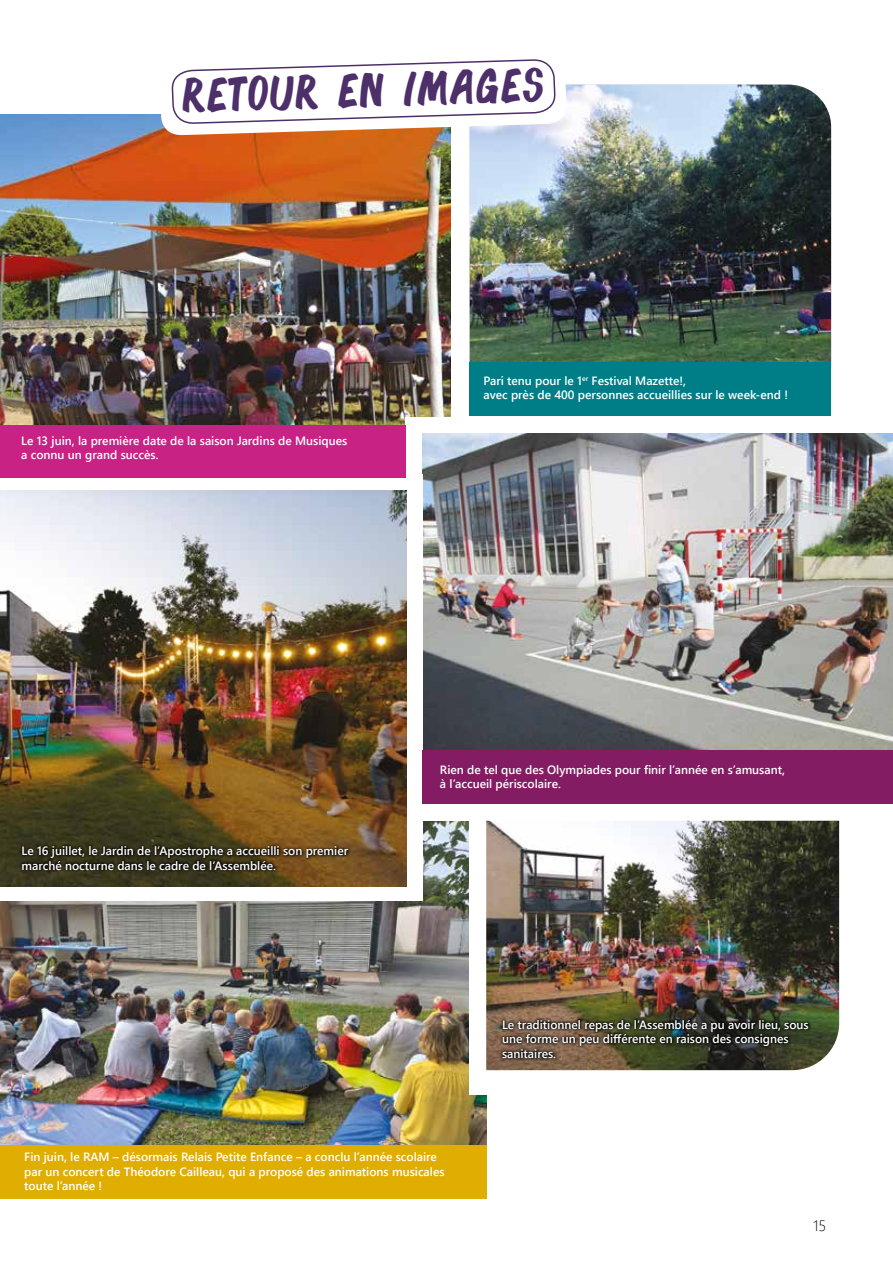
<style>
.page{position:relative;width:893px;height:1263px;background:#fff}
.page>*{position:absolute;margin:0;border:0;box-sizing:border-box;transform-origin:0 0}
.t1{font:42.45px "Bonoco";color:#4d2f6a;scale:.92 1}
.t2{font:15px "Webly Sleek UI Light";color:#000}
.t3{font:12px/14.4px "Webly Sleek UI Semibold";color:#fff}
</style>
<div class="page">
<img style="left:0;top:821px;width:487px;height:323px">
<div style="left:470px;top:725px;width:359px;height:369px;background:#fff"></div>
<img style="left:0;top:114px;width:451px;height:311px">
<img style="left:470px;top:85px;width:361px;height:277px">
<svg style="left:160px;top:84px;width:407px;height:52px"></svg>
<svg style="left:172px;top:59px;width:383px;height:65px"></svg>
<div style="left:470px;top:362px;width:361px;height:54px;background:#007e87"></div>
<div style="left:406px;top:417px;width:451px;height:403px;background:#fff"></div>
<img style="left:422px;top:433px;width:471px;height:317px">
<img style="left:486px;top:821px;width:353px;height:249px">
<div style="left:0;top:1144px;width:487px;height:54px;background:#e0ae00"></div>
<svg style="left:499px;top:1017px;width:313px;height:44px"></svg>
<div style="left:0;top:475px;width:422px;height:426px;background:#fff"></div>
<img style="left:0;top:491px;width:406px;height:395px">
<div style="left:0;top:425px;width:406px;height:52px;background:#c82285"></div>
<svg style="left:19px;top:843px;width:333px;height:29px"></svg>
<div style="left:422px;top:750px;width:471px;height:54px;background:#831c62"></div>
<h1 class="t1" style="left:181px;top:67px;width:395px;rotate:-2deg">retour en images</h1>
<p class="t3" style="left:21px;top:433px;width:327px">Le 13 juin, la première date de la saison Jardins de Musiques a connu un grand succès.</p>
<p class="t3" style="left:483px;top:373px;width:306px">Pari tenu pour le 1<sup>er</sup> Festival Mazette!,<br>avec près de 400 personnes accueillies sur le week-end !</p>
<p class="t3" style="left:22px;top:843px;width:328px">Le 16 juillet, le Jardin de l’Apostrophe a accueilli son premier marché nocturne dans le cadre de l’Assemblée.</p>
<p class="t3" style="left:440px;top:762px;width:346px">Rien de tel que des Olympiades pour finir l’année en s’amusant, à l’accueil périscolaire.</p>
<p class="t3" style="left:502px;top:1017px;width:308px">Le traditionnel repas de l’Assemblée a pu avoir lieu, sous une forme un peu différente en raison des consignes sanitaires.</p>
<p class="t3" style="left:24px;top:1149px;width:422px">Fin juin, le RAM – désormais Relais Petite Enfance – a conclu l’année scolaire par un concert de Théodore Cailleau, qui a proposé des animations musicales toute l’année !</p>
<p class="t2" style="left:813px;top:1215px;width:15px">15</p>
</div>
